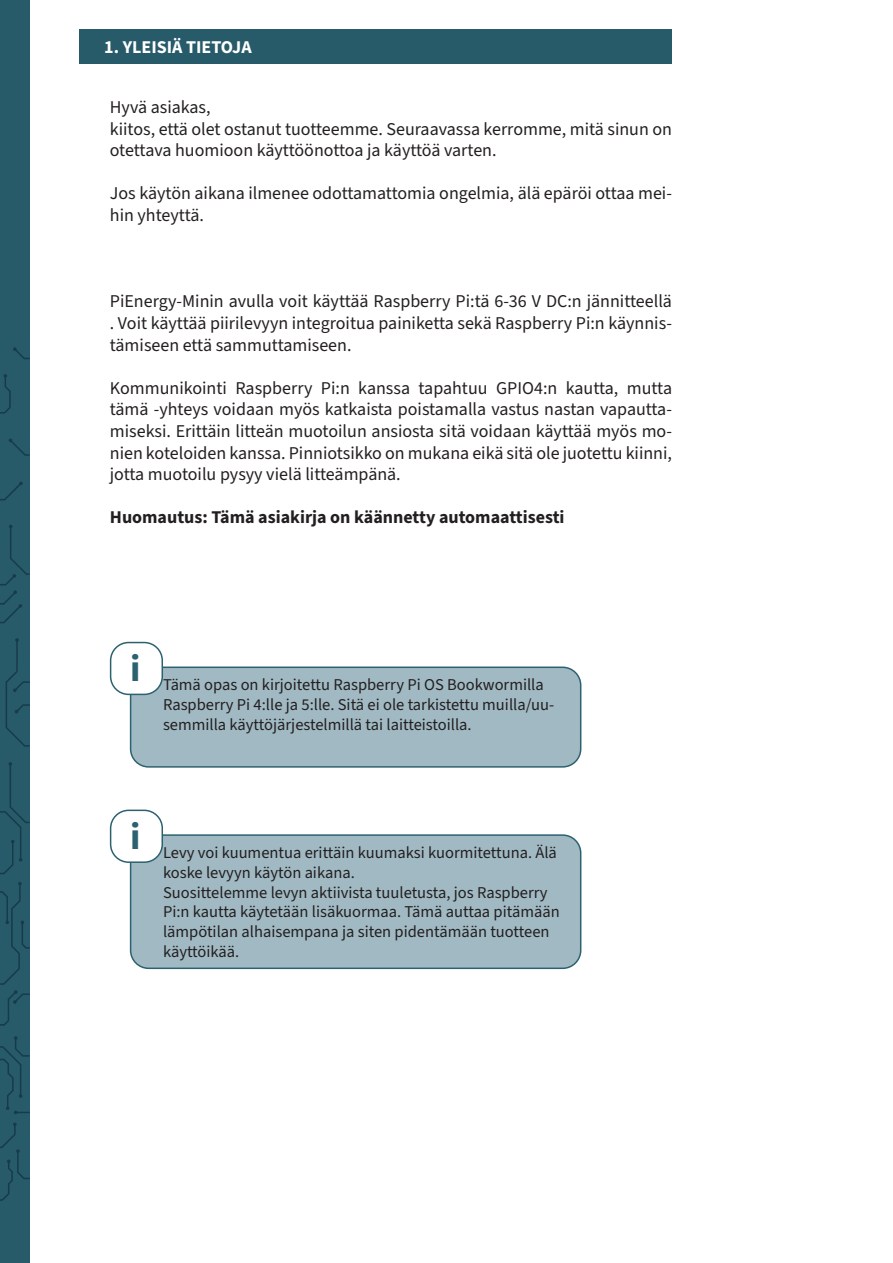
<style>
.page{position:relative;width:893px;height:1263px;background:#fff}
.page>*{position:absolute;margin:0;border:0;box-sizing:border-box;transform-origin:0 0}
.t1{font:700 37.5px "Source Sans 3";color:#2c616f}
.t2{font:18px/21.6px "Source Sans 3";color:#231f20}
.t3{font:700 18px "Source Sans 3";color:#231f20}
.t4{font:700 18px "Source Sans 3";color:#fff}
.t5{font:16.5px/19.8px "Source Sans 3";color:#231f20}
</style>
<div class="page">
<div style="left:0;top:0;width:30px;height:1263px;background:#275b6a"></div>
<div style="left:80px;top:30px;width:592px;height:34px;background:#275b6a"></div>
<svg style="left:0;top:1122px;width:30px;height:79px"></svg>
<svg style="left:0;top:1036px;width:30px;height:78px"></svg>
<svg style="left:0;top:882px;width:30px;height:144px"></svg>
<svg style="left:0;top:762px;width:30px;height:112px"></svg>
<svg style="left:5px;top:638px;width:25px;height:109px"></svg>
<svg style="left:0;top:525px;width:30px;height:99px"></svg>
<svg style="left:0;top:482px;width:23px;height:19px"></svg>
<svg style="left:9px;top:438px;width:21px;height:18px"></svg>
<svg style="left:0;top:374px;width:11px;height:40px"></svg>
<svg style="left:13px;top:347px;width:17px;height:12px"></svg>
<div style="left:131px;top:667px;width:450px;height:100px;background:#a0b9c2;border-radius:18px"></div>
<div style="left:130px;top:666px;width:451px;height:102px;border:2px solid #2c616f;border-radius:18px"></div>
<div style="left:111px;top:642px;width:51px;height:52px;background:#fff;border-radius:18px"></div>
<div style="left:110px;top:642px;width:53px;height:53px;border:2px solid #2c616f;border-radius:18px"></div>
<div style="left:131px;top:835px;width:450px;height:133px;background:#a0b9c2;border-radius:18px"></div>
<div style="left:130px;top:834px;width:451px;height:135px;border:2px solid #2c616f;border-radius:18px"></div>
<div style="left:111px;top:810px;width:51px;height:52px;background:#fff;border-radius:18px"></div>
<div style="left:110px;top:809px;width:53px;height:54px;border:2px solid #2c616f;border-radius:18px"></div>
<p class="t4" style="left:104px;top:35px;width:149px">1. YLEISIÄ TIETOJA</p>
<p class="t2" style="left:110px;top:96px;width:102px">Hyvä asiakas,</p>
<p class="t2" style="left:110px;top:118px;width:564px">kiitos, että olet ostanut tuotteemme. Seuraavassa kerromme, mitä sinun on otettava huomioon käyttöönottoa ja käyttöä varten.</p>
<p class="t2" style="left:110px;top:183px;width:564px">Jos käytön aikana ilmenee odottamattomia ongelmia, älä epäröi ottaa mei&shy;hin yhteyttä.</p>
<p class="t2" style="left:110px;top:291px;width:564px;text-align:justify">PiEnergy-Minin avulla voit käyttää Raspberry Pi:tä 6-36 V DC:n jännitteellä . Voit käyttää piirilevyyn integroitua painiketta sekä Raspberry Pi:n käynnis&shy;tämiseen että sammuttamiseen.</p>
<p class="t2" style="left:110px;top:377px;width:564px;text-align:justify">Kommunikointi Raspberry Pi:n kanssa tapahtuu GPIO4:n kautta, mutta tämä -yhteys voidaan myös katkaista poistamalla vastus nastan vapautta&shy;miseksi. Erittäin litteän muotoilun ansiosta sitä voidaan käyttää myös mo&shy;nien koteloiden kanssa. Pinniotsikko on mukana eikä sitä ole juotettu kiinni, jotta muotoilu pysyy vielä litteämpänä.</p>
<p class="t3" style="left:110px;top:506px;width:456px">Huomautus: Tämä asiakirja on käännetty automaattisesti</p>
<p class="t1" style="left:130px;top:644px;width:12px">i</p>
<p class="t5" style="left:163px;top:675px;width:393px">Tämä opas on kirjoitettu Raspberry Pi OS Bookwormilla<br>Raspberry Pi 4:lle ja 5:lle. Sitä ei ole tarkistettu muilla/uu&shy;semmilla käyttöjärjestelmillä tai laitteistoilla.</p>
<p class="t1" style="left:130px;top:811px;width:12px">i</p>
<p class="t5" style="left:163px;top:843px;width:395px">Levy voi kuumentua erittäin kuumaksi kuormitettuna. Älä koske levyyn käytön aikana.</p>
<p class="t5" style="left:163px;top:882px;width:398px">Suosittelemme levyn aktiivista tuuletusta, jos Raspberry Pi:n kautta käytetään lisäkuormaa. Tämä auttaa pitämään lämpötilan alhaisempana ja siten pidentämään tuotteen käyttöikää.</p>
</div>
